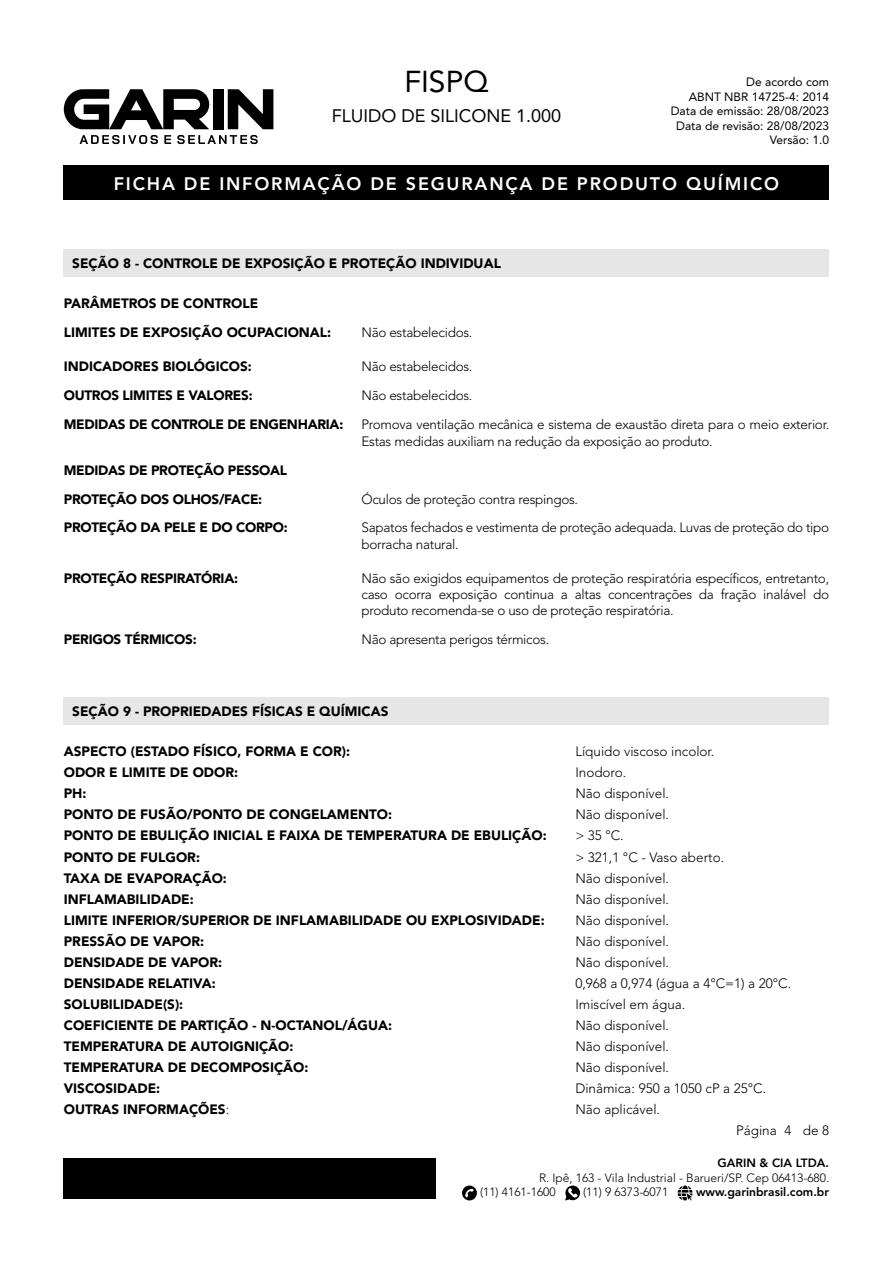
<style>
.page{position:relative;width:893px;height:1263px;background:#fff}
.page>*{position:absolute;margin:0;border:0;box-sizing:border-box;transform-origin:0 0}
.t1{font:30px "Avenir LT Std";color:#000}
.t2{font:800 18px "Avenir LT Std";letter-spacing:.1em;color:#fff}
.t3{font:18px "Avenir LT Std";color:#000}
.t4{font:900 13.5px/29px "Avenir LT Std";color:#000}
.t5{font:300 13.5px/16.2px "Avenir LT Std";letter-spacing:-.02em;color:#000}
.t6{font:300 13.5px "Avenir LT Std";color:#000}
.t7{font:900 13.5px/29px "Avenir LT Std";letter-spacing:-.02em;color:#000}
.t8{font:12px/14.4px "Avenir LT Std";color:#000;text-align:right}
.t9{font:300 12px/14.4px "Avenir LT Std";color:#000}
.t10{font:800 12px "Avenir LT Std";color:#000}
.t11{font:800 12px "Avenir";color:#000}
.s1{font-weight:300}
</style>
<div class="page">
<svg style="left:462px;top:1185px;width:15px;height:15px"></svg>
<svg style="left:565px;top:1185px;width:15px;height:15px"></svg>
<svg style="left:678px;top:1185px;width:14px;height:15px"></svg>
<div style="left:64px;top:165px;width:765px;height:35px;background:#000"></div>
<div style="left:64px;top:1158px;width:372px;height:41px;background:#000"></div>
<svg style="left:228px;top:89px;width:45px;height:40px"></svg>
<div style="left:213px;top:89px;width:11px;height:40px;background:#000"></div>
<svg style="left:64px;top:89px;width:145px;height:40px"></svg>
<svg style="left:80px;top:135px;width:178px;height:9px"></svg>
<div style="left:64px;top:249px;width:765px;height:28px;background:#e6e6e6"></div>
<div style="left:64px;top:697px;width:765px;height:27px;background:#e6e6e6"></div>
<h1 class="t1" style="left:404px;top:65px;width:85px">FISPQ</h1>
<h2 class="t3" style="left:332px;top:106px;width:231px">FLUIDO DE SILICONE 1.000</h2>
<p class="t8" style="left:671px;top:75px;width:160px">De acordo com<br>ABNT NBR 14725-4: 2014<br>Data de emissão: 28/08/2023<br>Data de revisão: 28/08/2023<br>Versão: 1.0</p>
<h2 class="t2" style="left:114px;top:173px;width:667px">FICHA DE INFORMAÇÃO DE SEGURANÇA DE PRODUTO QUÍMICO</h2>
<p class="t4" style="left:72px;top:249px;width:430px">SEÇÃO 8 - CONTROLE DE EXPOSIÇÃO E PROTEÇÃO INDIVIDUAL</p>
<p class="t4" style="left:64px;top:289px;width:269px">PARÂMETROS DE CONTROLE<br>LIMITES DE EXPOSIÇÃO OCUPACIONAL:</p>
<p class="t5" style="left:361px;top:324px;width:112px">Não estabelecidos.</p>
<p class="t4" style="left:64px;top:352px;width:190px">INDICADORES BIOLÓGICOS:</p>
<p class="t5" style="left:361px;top:359px;width:112px">Não estabelecidos.</p>
<p class="t7" style="left:64px;top:381px;width:190px">OUTROS LIMITES E VALORES:</p>
<p class="t5" style="left:361px;top:388px;width:112px">Não estabelecidos.</p>
<p class="t7" style="left:64px;top:410px;width:281px">MEDIDAS DE CONTROLE DE ENGENHARIA:</p>
<p class="t5" style="left:361px;top:417px;width:469px">Promova ventilação mecânica e sistema de exaustão direta para o meio exterior.<br>Estas medidas auxiliam na redução da exposição ao produto.</p>
<p class="t7" style="left:64px;top:455px;width:225px">MEDIDAS DE PROTEÇÃO PESSOAL<br>PROTEÇÃO DOS OLHOS/FACE:</p>
<p class="t5" style="left:361px;top:491px;width:218px">Óculos de proteção contra respingos.</p>
<p class="t7" style="left:64px;top:513px;width:225px">PROTEÇÃO DA PELE E DO CORPO:</p>
<p class="t5" style="left:361px;top:520px;width:469px">Sapatos fechados e vestimenta de proteção adequada. Luvas de proteção do tipo borracha natural.</p>
<p class="t7" style="left:64px;top:564px;width:176px">PROTEÇÃO RESPIRATÓRIA:</p>
<p class="t5" style="left:361px;top:570px;width:469px;text-align:justify">Não são exigidos equipamentos de proteção respiratória específicos, entretanto, caso ocorra exposição continua a altas concentrações da fração inalável do produto recomenda-se o uso de proteção respiratória.</p>
<p class="t7" style="left:64px;top:625px;width:134px">PERIGOS TÉRMICOS:</p>
<p class="t5" style="left:361px;top:632px;width:189px">Não apresenta perigos térmicos.</p>
<p class="t4" style="left:72px;top:697px;width:318px">SEÇÃO 9 - PROPRIEDADES FÍSICAS E QUÍMICAS</p>
<p class="t4" style="left:64px;top:737px;width:288px">ASPECTO (ESTADO FÍSICO, FORMA E COR):</p>
<p class="t6" style="left:575px;top:743px;width:141px">Líquido viscoso incolor.</p>
<p class="t4" style="left:64px;top:758px;width:176px">ODOR E LIMITE DE ODOR:</p>
<p class="t6" style="left:575px;top:764px;width:53px">Inodoro.</p>
<p class="t4" style="left:64px;top:779px;width:24px">PH:</p>
<p class="t6" style="left:575px;top:785px;width:95px">Não disponível.</p>
<p class="t4" style="left:64px;top:800px;width:330px">PONTO DE FUSÃO/PONTO DE CONGELAMENTO:</p>
<p class="t6" style="left:575px;top:806px;width:95px">Não disponível.</p>
<p class="t4" style="left:64px;top:821px;width:484px">PONTO DE EBULIÇÃO INICIAL E FAIXA DE TEMPERATURA DE EBULIÇÃO:</p>
<p class="t5" style="left:575px;top:827px;width:50px">&gt; 35 °C.</p>
<p class="t4" style="left:64px;top:842px;width:138px">PONTO DE FULGOR:</p>
<p class="t6" style="left:575px;top:849px;width:150px">&gt; 321,1 °C - Vaso aberto.</p>
<p class="t4" style="left:64px;top:863px;width:165px">TAXA DE EVAPORAÇÃO:</p>
<p class="t6" style="left:575px;top:870px;width:95px">Não disponível.</p>
<p class="t4" style="left:64px;top:885px;width:131px">INFLAMABILIDADE:</p>
<p class="t6" style="left:575px;top:891px;width:95px">Não disponível.</p>
<p class="t4" style="left:64px;top:906px;width:482px">LIMITE INFERIOR/SUPERIOR DE INFLAMABILIDADE OU EXPLOSIVIDADE:</p>
<p class="t6" style="left:575px;top:912px;width:95px">Não disponível.</p>
<p class="t4" style="left:64px;top:927px;width:142px">PRESSÃO DE VAPOR:</p>
<p class="t6" style="left:575px;top:933px;width:95px">Não disponível.</p>
<p class="t4" style="left:64px;top:948px;width:160px">DENSIDADE DE VAPOR:</p>
<p class="t6" style="left:575px;top:954px;width:95px">Não disponível.</p>
<p class="t4" style="left:64px;top:969px;width:154px">DENSIDADE RELATIVA:</p>
<p class="t6" style="left:575px;top:975px;width:217px">0,968 a 0,974 (água a 4°C=1) a 20°C.</p>
<p class="t4" style="left:64px;top:990px;width:121px">SOLUBILIDADE(S):</p>
<p class="t6" style="left:575px;top:996px;width:112px">Imiscível em água.</p>
<p class="t4" style="left:64px;top:1011px;width:330px">COEFICIENTE DE PARTIÇÃO - N-OCTANOL/ÁGUA:</p>
<p class="t6" style="left:575px;top:1017px;width:95px">Não disponível.</p>
<p class="t4" style="left:64px;top:1032px;width:231px">TEMPERATURA DE AUTOIGNIÇÃO:</p>
<p class="t6" style="left:575px;top:1038px;width:95px">Não disponível.</p>
<p class="t4" style="left:64px;top:1053px;width:246px">TEMPERATURA DE DECOMPOSIÇÃO:</p>
<p class="t6" style="left:575px;top:1059px;width:95px">Não disponível.</p>
<p class="t4" style="left:64px;top:1074px;width:98px">VISCOSIDADE:</p>
<p class="t6" style="left:575px;top:1080px;width:192px">Dinâmica: 950 a 1050 cP a 25°C.</p>
<p class="t4" style="left:64px;top:1095px;width:167px">OUTRAS INFORMAÇÕES<span class="s1">:</span></p>
<p class="t6" style="left:575px;top:1101px;width:86px">Não aplicável.</p>
<p class="t6" style="left:736px;top:1122px;width:95px">Página 4 de 8</p>
<p class="t11" style="left:718px;top:1154px;width:113px">GARIN &amp; CIA LTDA.</p>
<p class="t9" style="left:480px;top:1170px;width:351px;text-indent:59px">R. Ipê, 163 - Vila Industrial - Barueri/SP. Cep 06413-680. (11) 4161-1600</p>
<p class="t9" style="left:583px;top:1185px;width:87px">(11) 9 6373-6071</p>
<p class="t10" style="left:696px;top:1185px;width:135px">www.garinbrasil.com.br</p>
</div>
